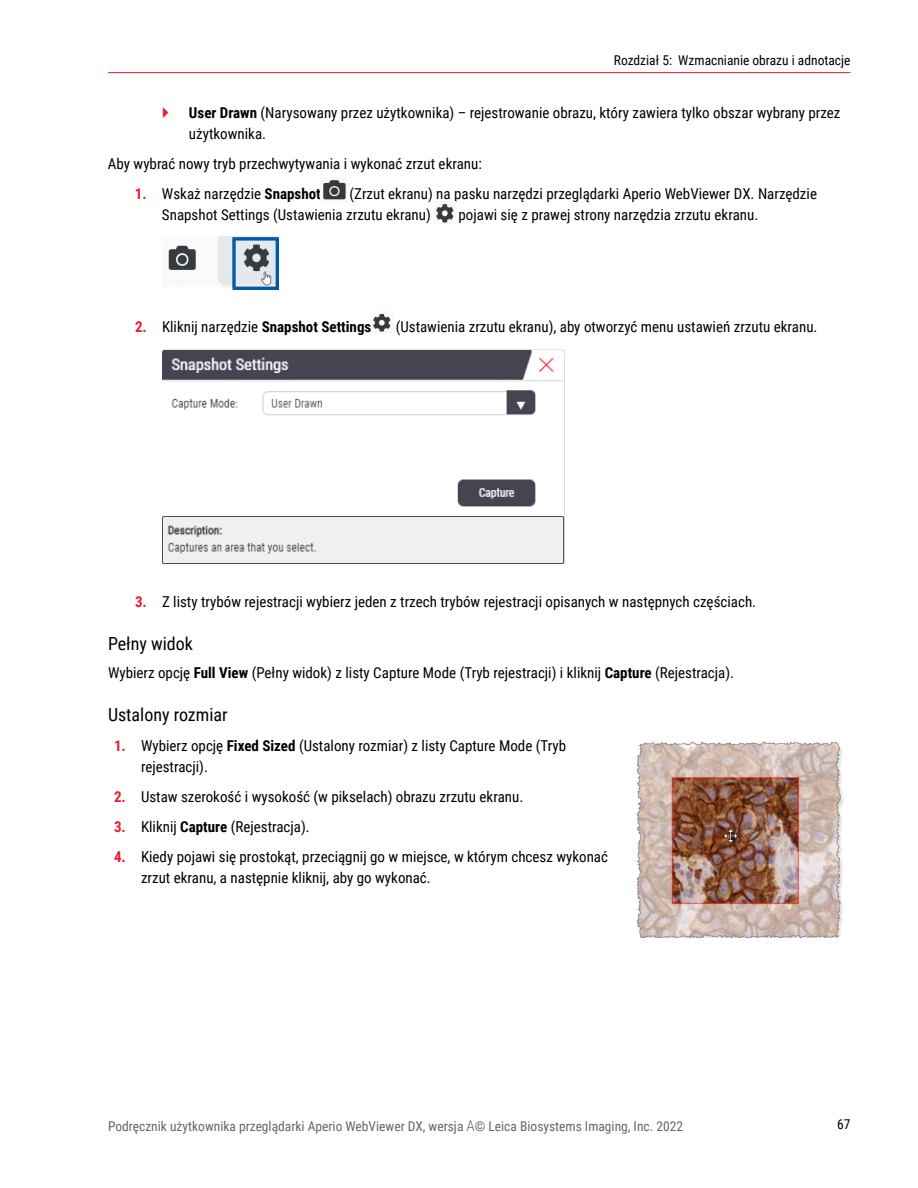
<style>
.page{position:relative;width:918px;height:1188px;background:#fff}
.page>*{position:absolute;margin:0;border:0;box-sizing:border-box;transform-origin:0 0}
.t1{font:18px "Roboto Condensed";color:#000}
.t2{font:15px/21px "Roboto Condensed";color:#000}
.t3{font:13.5px "Roboto Condensed";color:#666}
.t4{font:13.5px "Roboto Condensed";color:#000}
.s1{font-weight:700}
.s2{font-weight:700;color:#ed1b2f}
.s3{font-weight:300;font-size:15px}
</style>
<div class="page">
<hr style="left:108px;top:72px;width:742px;height:1px;background:#ed1b2f">
<img style="left:323px;top:180px;width:23px;height:20px">
<img style="left:436px;top:203px;width:18px;height:20px">
<img style="left:168px;top:237px;width:111px;height:53px">
<img style="left:373px;top:313px;width:18px;height:19px">
<img style="left:162px;top:350px;width:403px;height:214px">
<img style="left:638px;top:741px;width:206px;height:197px">
<p class="t4" style="left:614px;top:51px;width:238px">Rozdział 5: Wzmacnianie obrazu i adnotacje</p>
<p class="t2" style="left:189px;top:101px;width:653px"><span class="s1">User Drawn</span> (Narysowany przez użytkownika) – rejestrowanie obrazu, który zawiera tylko obszar wybrany przez użytkownika.</p>
<p class="t2" style="left:108px;top:152px;width:375px">Aby wybrać nowy tryb przechwytywania i wykonać zrzut ekranu:</p>
<p class="t2" style="left:135px;top:182px;width:187px"><span class="s2">1.</span> Wskaż narzędzie <span class="s1">Snapshot</span></p>
<p class="t2" style="left:162px;top:182px;width:657px;text-indent:188px">(Zrzut ekranu) na pasku narzędzi przeglądarki Aperio WebViewer DX. Narzędzie<br>Snapshot Settings (Ustawienia zrzutu ekranu)</p>
<p class="t2" style="left:459px;top:203px;width:301px">pojawi się z prawej strony narzędzia zrzutu ekranu.</p>
<p class="t2" style="left:135px;top:316px;width:238px"><span class="s2">2.</span> Kliknij narzędzie <span class="s1">Snapshot Settings</span></p>
<p class="t2" style="left:396px;top:316px;width:423px">(Ustawienia zrzutu ekranu), aby otworzyć menu ustawień zrzutu ekranu.</p>
<p class="t2" style="left:135px;top:590px;width:623px"><span class="s2">3.</span> Z listy trybów rejestracji wybierz jeden z trzech trybów rejestracji opisanych w następnych częściach.</p>
<p class="t1" style="left:108px;top:631px;width:87px">Pełny widok</p>
<p class="t2" style="left:108px;top:661px;width:628px">Wybierz opcję <span class="s1">Full View</span> (Pełny widok) z listy Capture Mode (Tryb rejestracji) i kliknij <span class="s1">Capture</span> (Rejestracja).</p>
<p class="t1" style="left:108px;top:702px;width:121px">Ustalony rozmiar</p>
<p class="t2" style="left:141px;top:735px;width:427px;text-indent:-27px"><span class="s2">1.</span> Wybierz opcję <span class="s1">Fixed Sized</span> (Ustalony rozmiar) z listy Capture Mode (Tryb rejestracji).</p>
<p class="t2" style="left:114px;top:786px;width:411px"><span class="s2">2.</span> Ustaw szerokość i wysokość (w pikselach) obrazu zrzutu ekranu.</p>
<p class="t2" style="left:114px;top:816px;width:197px"><span class="s2">3.</span> Kliknij <span class="s1">Capture</span> (Rejestracja).</p>
<p class="t2" style="left:141px;top:846px;width:469px;text-indent:-27px"><span class="s2">4.</span> Kiedy pojawi się prostokąt, przeciągnij go w miejsce, w którym chcesz wykonać zrzut ekranu, a następnie kliknij, aby go wykonać.</p>
<p class="t3" style="left:108px;top:1116px;width:577px">Podręcznik użytkownika przeglądarki Aperio WebViewer DX, wersja <span class="s3">A</span>© Leica Biosystems Imaging, Inc. 2022</p>
<p class="t4" style="left:837px;top:1115px;width:15px">67</p>
</div>
